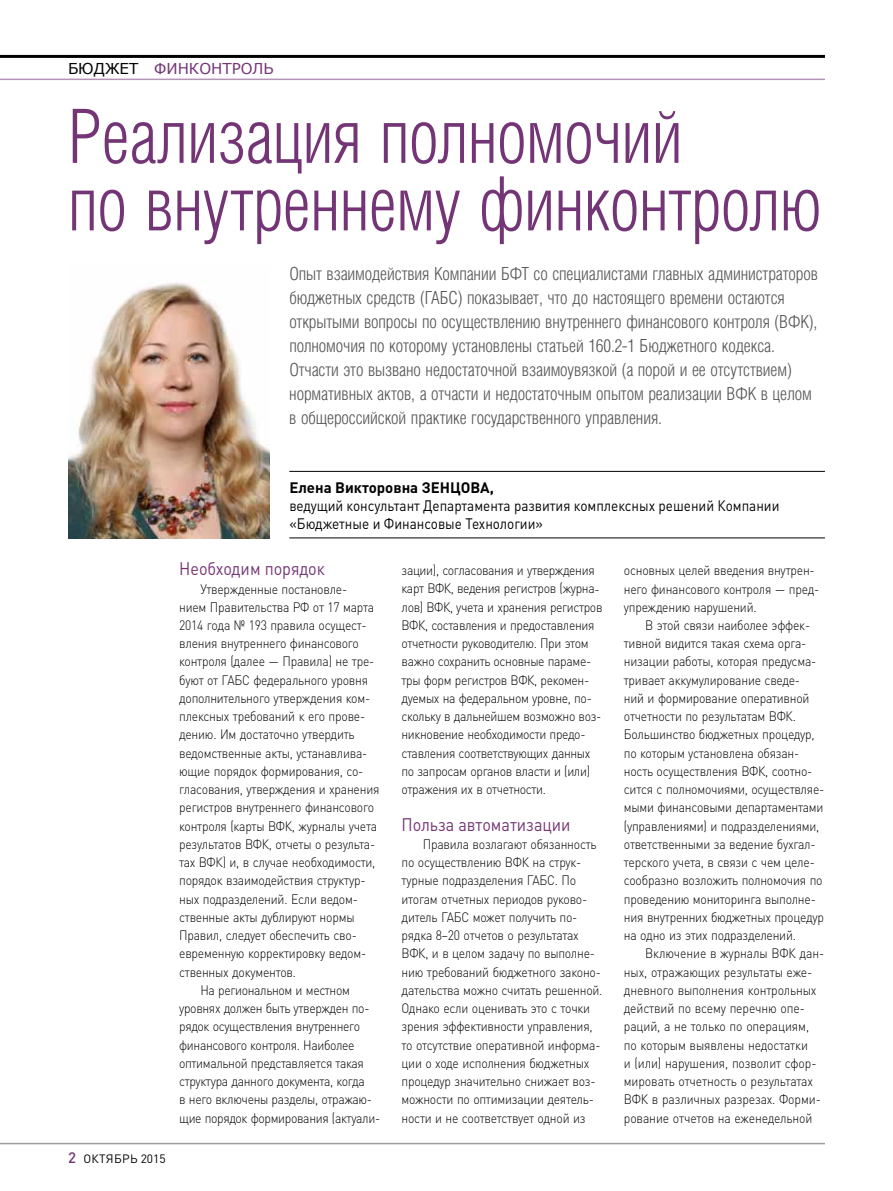
<style>
.page{position:relative;width:893px;height:1191px;background:#fff}
.page>*{position:absolute;margin:0;border:0;box-sizing:border-box;transform-origin:0 0}
.t1{font:75px/67.5px "Helios Cond Light C";letter-spacing:-.005em;color:#743576;scale:.95 1}
.t2{font:18px/24px "Helios Cond Light C";letter-spacing:-.005em;color:#565656}
.t3{font:18px "DIN Pro";color:#743576;scale:.9 1}
.t4{font:15px/18px "DIN Pro";color:#000;scale:.9 1}
.t5{font:700 15px "DIN Pro";color:#000}
.t6{font:15px "MS Reference Sans Serif";color:#743576}
.t7{font:300 13.5px/18.3px "DIN Pro";letter-spacing:-.02em;color:#000;scale:.9 1}
.t8{font:12px "DIN Pro";letter-spacing:.02em;color:#000}
.s1{color:#000}
.s2{font-weight:500;font-size:15px;color:#743576}
</style>
<div class="page">
<hr style="left:0;top:55px;width:825px;height:3px;background:#000">
<hr style="left:0;top:79px;width:825px;height:1px;background:#b494b7">
<hr style="left:0;top:1142px;width:825px;height:2px;background:#9c9d9d">
<hr style="left:289px;top:471px;width:536px;height:1px;background:#000">
<hr style="left:289px;top:537px;width:536px;height:1px;background:#000">
<img style="left:68px;top:282px;width:201px;height:257px">
<p class="t6" style="left:68px;top:59px;width:207px"><span class="s1">БЮДЖЕТ</span> ФИНКОНТРОЛЬ</p>
<h1 class="t1" style="left:68px;top:102px;width:794px">Реализация полномочий<br>по внутреннему финконтролю</h1>
<p class="t2" style="left:289px;top:261px;width:530px">Опыт взаимодействия Компании БФТ со специалистами главных администраторов бюджетных средств (ГАБС) показывает, что до настоящего времени остаются открытыми вопросы по осуществлению внутреннего финансового контроля (ВФК), полномочия по которому установлены статьей 160.2-1 Бюджетного кодекса.<br>Отчасти это вызвано недостаточной взаимоувязкой (а порой и ее отсутствием) нормативных актов, а отчасти и недостаточным опытом реализации ВФК в целом в общероссийской практике государственного управления.</p>
<p class="t5" style="left:289px;top:475px;width:206px">Елена Викторовна ЗЕНЦОВА,</p>
<p class="t4" style="left:289px;top:495px;width:546px">ведущий консультант Департамента развития комплексных решений Компании «Бюджетные и Финансовые Технологии»</p>
<p class="t8" style="left:68px;top:1149px;width:99px"><span class="s2">2</span> ОКТЯБРЬ 2015</p>
<h2 class="t3" style="left:179px;top:554px;width:163px">Необходим порядок</h2>
<p class="t7" style="left:200px;top:578px;width:165px">Утвержденные постановле-</p>
<p class="t7" style="left:179px;top:596px;width:218px">нием Правительства РФ от 17 марта</p>
<p class="t7" style="left:179px;top:615px;width:210px">2014 года № 193 правила осущест-</p>
<p class="t7" style="left:179px;top:633px;width:201px">вления внутреннего финансового</p>
<p class="t7" style="left:179px;top:651px;width:218px">контроля (далее — Правила) не тре-</p>
<p class="t7" style="left:179px;top:669px;width:211px">буют от ГАБС федерального уровня</p>
<p class="t7" style="left:179px;top:688px;width:214px">дополнительного утверждения ком-</p>
<p class="t7" style="left:179px;top:706px;width:208px">плексных требований к его прове-</p>
<p class="t7" style="left:179px;top:724px;width:196px">дению. Им достаточно утвердить</p>
<p class="t7" style="left:179px;top:742px;width:211px">ведомственные акты, устанавлива-</p>
<p class="t7" style="left:179px;top:760px;width:206px">ющие порядок формирования, со-</p>
<p class="t7" style="left:179px;top:779px;width:224px">гласования, утверждения и хранения</p>
<p class="t7" style="left:179px;top:797px;width:218px">регистров внутреннего финансового</p>
<p class="t7" style="left:179px;top:815px;width:221px">контроля (карты ВФК, журналы учета</p>
<p class="t7" style="left:179px;top:833px;width:219px">результатов ВФК, отчеты о результа-</p>
<p class="t7" style="left:179px;top:852px;width:219px">тах ВФК) и, в случае необходимости,</p>
<p class="t7" style="left:179px;top:870px;width:209px">порядок взаимодействия структур-</p>
<p class="t7" style="left:179px;top:888px;width:200px">ных подразделений. Если ведом-</p>
<p class="t7" style="left:179px;top:906px;width:196px">ственные акты дублируют нормы</p>
<p class="t7" style="left:179px;top:925px;width:199px">Правил, следует обеспечить сво-</p>
<p class="t7" style="left:179px;top:943px;width:209px">евременную корректировку ведом-</p>
<p class="t7" style="left:179px;top:961px;width:131px">ственных документов.</p>
<p class="t7" style="left:200px;top:979px;width:168px">На региональном и местном</p>
<p class="t7" style="left:179px;top:998px;width:213px">уровнях должен быть утвержден по-</p>
<p class="t7" style="left:179px;top:1016px;width:203px">рядок осуществления внутреннего</p>
<p class="t7" style="left:179px;top:1034px;width:196px">финансового контроля. Наиболее</p>
<p class="t7" style="left:179px;top:1052px;width:207px">оптимальной представляется такая</p>
<p class="t7" style="left:179px;top:1071px;width:208px">структура данного документа, когда</p>
<p class="t7" style="left:179px;top:1089px;width:216px">в него включены разделы, отражаю-</p>
<p class="t7" style="left:179px;top:1107px;width:225px">щие порядок формирования (актуали-</p>
<p class="t7" style="left:402px;top:560px;width:225px">зации), согласования и утверждения карт ВФК, ведения регистров (журна&shy;лов) ВФК, учета и хранения регистров ВФК, составления и предоставления отчетности руководителю. При этом важно сохранить основные параме&shy;тры форм регистров ВФК, рекомен&shy;дуемых на федеральном уровне, по&shy;скольку в дальнейшем возможно воз&shy;никновение необходимости предо&shy;ставления соответствующих данных по запросам органов власти и (или) отражения их в отчетности.</p>
<h2 class="t3" style="left:402px;top:810px;width:189px">Польза автоматизации</h2>
<p class="t7" style="left:402px;top:833px;width:225px;text-indent:21px">Правила возлагают обязанность по осуществлению ВФК на струк&shy;турные подразделения ГАБС. По итогам отчетных периодов руково&shy;дитель ГАБС может получить по&shy;рядка 8–20 отчетов о результатах ВФК, и в целом задачу по выполне&shy;нию требований бюджетного законо&shy;дательства можно считать решенной.<br>Однако если оценивать это с точки зрения эффективности управления, то отсутствие оперативной информа&shy;ции о ходе исполнения бюджетных процедур значительно снижает воз&shy;можности по оптимизации деятель&shy;ности и не соответствует одной из</p>
<p class="t7" style="left:624px;top:560px;width:219px">основных целей введения внутрен&shy;него финансового контроля — пред&shy;упреждению нарушений.</p>
<p class="t7" style="left:624px;top:615px;width:224px;text-indent:21px">В этой связи наиболее эффек&shy;тивной видится такая схема орга&shy;низации работы, которая предусма&shy;тривает аккумулирование сведе-<br>ний и формирование оперативной отчетности по результатам ВФК.<br>Большинство бюджетных процедур, по которым установлена обязан&shy;ность осуществления ВФК, соотно&shy;сится с полномочиями, осуществляе&shy;мыми финансовыми департаментами (управлениями) и подразделениями, ответственными за ведение бухгал&shy;терского учета, в связи с чем целе&shy;сообразно возложить полномочия по проведению мониторинга выполне&shy;ния внутренних бюджетных процедур на одно из этих подразделений.</p>
<p class="t7" style="left:624px;top:943px;width:224px;text-indent:21px">Включение в журналы ВФК дан&shy;ных, отражающих результаты еже&shy;дневного выполнения контрольных действий по всему перечню опе&shy;раций, а не только по операциям, по которым выявлены недостатки<br>и (или) нарушения, позволит сфор&shy;мировать отчетность о результатах<br>ВФК в различных разрезах. Форми&shy;рование отчетов на еженедельной</p>
</div>
